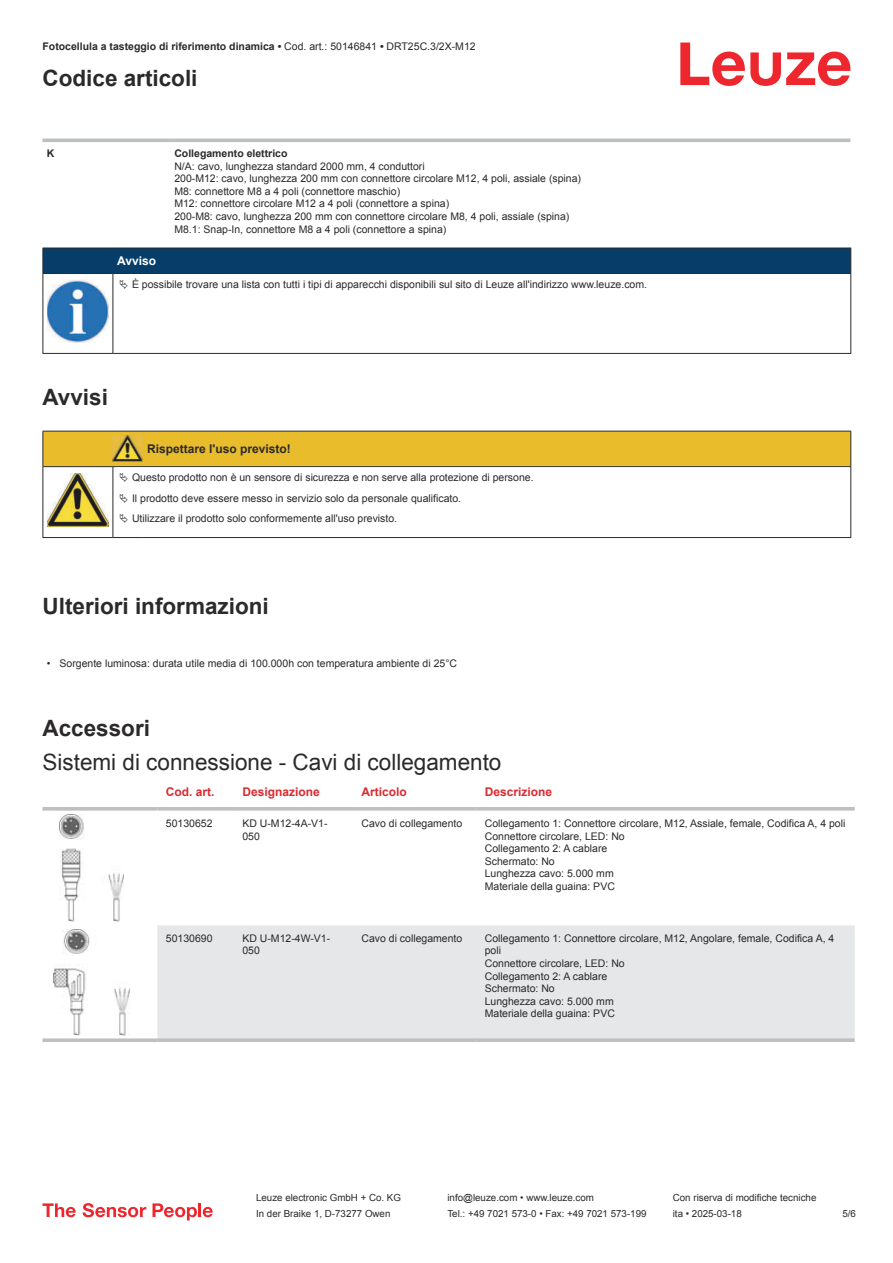
<style>
.page{position:relative;width:893px;height:1263px;background:#fff}
.page>*{position:absolute;margin:0;border:0;box-sizing:border-box;transform-origin:0 0}
.t1{font:700 22.5px "Arial";color:#2b292a}
.t2{font:22.5px "Arial";color:#2b292a}
.t3{font:700 12px "Arial";color:#db2a30}
.t4{font:700 12px "Arial";color:#2b292a}
.t5{font:700 12px "Arial";color:#fff}
.t6{font:10.5px/12.6px "Arial";color:#2b292a}
.t7{font:700 10.5px "Arial";color:#2b292a}
.t8{font:9.75px "Arial";color:#2b292a}
.s1{font-weight:400}
</style>
<div class="page">
<svg style="left:680px;top:43px;width:170px;height:43px"></svg>
<svg style="left:43px;top:138px;width:807px;height:1px"></svg>
<hr style="left:43px;top:139px;width:127px;height:3px;background:#bdbfc1">
<hr style="left:170px;top:139px;width:680px;height:3px;background:#bdbfc1">
<svg style="left:43px;top:810px;width:812px;height:225px"></svg>
<div style="left:157px;top:925px;width:698px;height:113px;background:#e6e7e9"></div>
<hr style="left:43px;top:807px;width:114px;height:3px;background:#bdbfc1">
<hr style="left:157px;top:807px;width:77px;height:3px;background:#bdbfc1">
<hr style="left:234px;top:807px;width:119px;height:3px;background:#bdbfc1">
<hr style="left:353px;top:807px;width:123px;height:3px;background:#bdbfc1">
<hr style="left:476px;top:807px;width:379px;height:3px;background:#bdbfc1">
<svg style="left:43px;top:1038px;width:114px;height:4px"></svg>
<svg style="left:157px;top:1038px;width:77px;height:4px"></svg>
<svg style="left:234px;top:1038px;width:119px;height:4px"></svg>
<svg style="left:353px;top:1038px;width:123px;height:4px"></svg>
<svg style="left:476px;top:1038px;width:379px;height:4px;background:#c1c3c5"></svg>
<img style="left:59px;top:815px;width:65px;height:106px">
<img style="left:54px;top:930px;width:75px;height:106px">
<svg style="left:43px;top:1203px;width:33px;height:14px"></svg>
<svg style="left:83px;top:1203px;width:63px;height:14px"></svg>
<svg style="left:153px;top:1203px;width:44px;height:17px"></svg>
<hr style="left:198px;top:1203px;width:3px;height:14px;background:#ed272d">
<svg style="left:203px;top:1207px;width:10px;height:10px"></svg>
<svg style="left:44px;top:274px;width:806px;height:79px"></svg>
<hr style="left:43px;top:273px;width:70px;height:1px;background:#2b292a">
<div style="left:43px;top:248px;width:808px;height:25px;background:#063d69"></div>
<hr style="left:113px;top:273px;width:738px;height:1px;background:#2b292a">
<hr style="left:43px;top:274px;width:1px;height:75px;background:#2b292a">
<hr style="left:113px;top:274px;width:1px;height:75px;background:#2b292a">
<hr style="left:850px;top:274px;width:1px;height:75px;background:#2b292a">
<hr style="left:43px;top:353px;width:70px;height:1px;background:#2b292a">
<hr style="left:113px;top:353px;width:738px;height:1px;background:#2b292a">
<img style="left:47px;top:280px;width:61px;height:63px">
<div style="left:115px;top:274px;width:734px;height:21px;background:#fff"></div>
<hr style="left:43px;top:537px;width:70px;height:1px;background:#2b292a">
<hr style="left:113px;top:537px;width:30px;height:1px;background:#2b292a">
<hr style="left:143px;top:537px;width:708px;height:1px;background:#2b292a">
<svg style="left:43px;top:431px;width:808px;height:106px"></svg>
<p class="t7" style="left:43px;top:43px;width:435px">Fotocellula a tasteggio di riferimento dinamica • <span class="s1">Cod. art.: 50146841</span> • <span class="s1">DRT25C.3/2X-M12</span></p>
<h1 class="t1" style="left:43px;top:70px;width:157px">Codice articoli</h1>
<p class="t7" style="left:47px;top:149px;width:9px">K</p>
<p class="t7" style="left:174px;top:149px;width:115px">Collegamento elettrico</p>
<p class="t6" style="left:174px;top:161px;width:408px">N/A: cavo, lunghezza standard 2000 mm, 4 conduttori<br>200-M12: cavo, lunghezza 200 mm con connettore circolare M12, 4 poli, assiale (spina)<br>M8: connettore M8 a 4 poli (connettore maschio)<br>M12: connettore circolare M12 a 4 poli (connettore a spina)<br>200-M8: cavo, lunghezza 200 mm con connettore circolare M8, 4 poli, assiale (spina)<br>M8.1: Snap-In, connettore M8 a 4 poli (connettore a spina)</p>
<p class="t5" style="left:117px;top:256px;width:40px">Avviso</p>
<p class="t6" style="left:132px;top:279px;width:517px">È possibile trovare una lista con tutti i tipi di apparecchi disponibili sul sito di Leuze all'indirizzo www.leuze.com.</p>
<h1 class="t1" style="left:43px;top:388px;width:67px">Avvisi</h1>
<p class="t4" style="left:147px;top:444px;width:145px">Rispettare l'uso previsto!</p>
<p class="t6" style="left:132px;top:468px;width:403px;line-height:20.2px">Questo prodotto non è un sensore di sicurezza e non serve alla protezione di persone.<br>Il prodotto deve essere messo in servizio solo da personale qualificato.<br>Utilizzare il prodotto solo conformemente all'uso previsto.</p>
<h1 class="t1" style="left:43px;top:598px;width:228px">Ulteriori informazioni</h1>
<p class="t6" style="left:47px;top:658px;width:412px">• Sorgente luminosa: durata utile media di 100.000h con temperatura ambiente di 25°C</p>
<h1 class="t1" style="left:43px;top:720px;width:109px">Accessori</h1>
<h1 class="t2" style="left:43px;top:753px;width:460px">Sistemi di connessione - Cavi di collegamento</h1>
<p class="t3" style="left:166px;top:787px;width:50px">Cod. art.</p>
<p class="t3" style="left:242px;top:787px;width:79px">Designazione</p>
<p class="t3" style="left:361px;top:787px;width:47px">Articolo</p>
<p class="t3" style="left:485px;top:787px;width:69px">Descrizione</p>
<p class="t6" style="left:166px;top:818px;width:48px">50130652</p>
<p class="t6" style="left:242px;top:818px;width:87px">KD U-M12-4A-V1-<br>050</p>
<p class="t6" style="left:361px;top:818px;width:102px">Cavo di collegamento</p>
<p class="t6" style="left:485px;top:818px;width:362px">Collegamento 1: Connettore circolare, M12, Assiale, female, Codifica A, 4 poli Connettore circolare, LED: No<br>Collegamento 2: A cablare<br>Schermato: No<br>Lunghezza cavo: 5.000 mm<br>Materiale della guaina: PVC</p>
<p class="t6" style="left:166px;top:933px;width:48px">50130690</p>
<p class="t6" style="left:242px;top:933px;width:89px">KD U-M12-4W-V1-<br>050</p>
<p class="t6" style="left:361px;top:933px;width:102px">Cavo di collegamento</p>
<p class="t6" style="left:485px;top:933px;width:351px">Collegamento 1: Connettore circolare, M12, Angolare, female, Codifica A, 4 poli<br>Connettore circolare, LED: No<br>Collegamento 2: A cablare<br>Schermato: No<br>Lunghezza cavo: 5.000 mm<br>Materiale della guaina: PVC</p>
<p class="t8" style="left:256px;top:1194px;width:146px">Leuze electronic GmbH + Co. KG</p>
<p class="t8" style="left:447px;top:1194px;width:148px">info@leuze.com • www.leuze.com</p>
<p class="t8" style="left:673px;top:1194px;width:145px">Con riserva di modifiche tecniche</p>
<p class="t8" style="left:256px;top:1210px;width:136px">In der Braike 1, D-73277 Owen</p>
<p class="t8" style="left:447px;top:1210px;width:201px">Tel.: +49 7021 573-0 • Fax: +49 7021 573-199</p>
<p class="t8" style="left:673px;top:1210px;width:70px">ita • 2025-03-18</p>
<p class="t8" style="left:842px;top:1210px;width:15px">5 /6</p>
</div>
